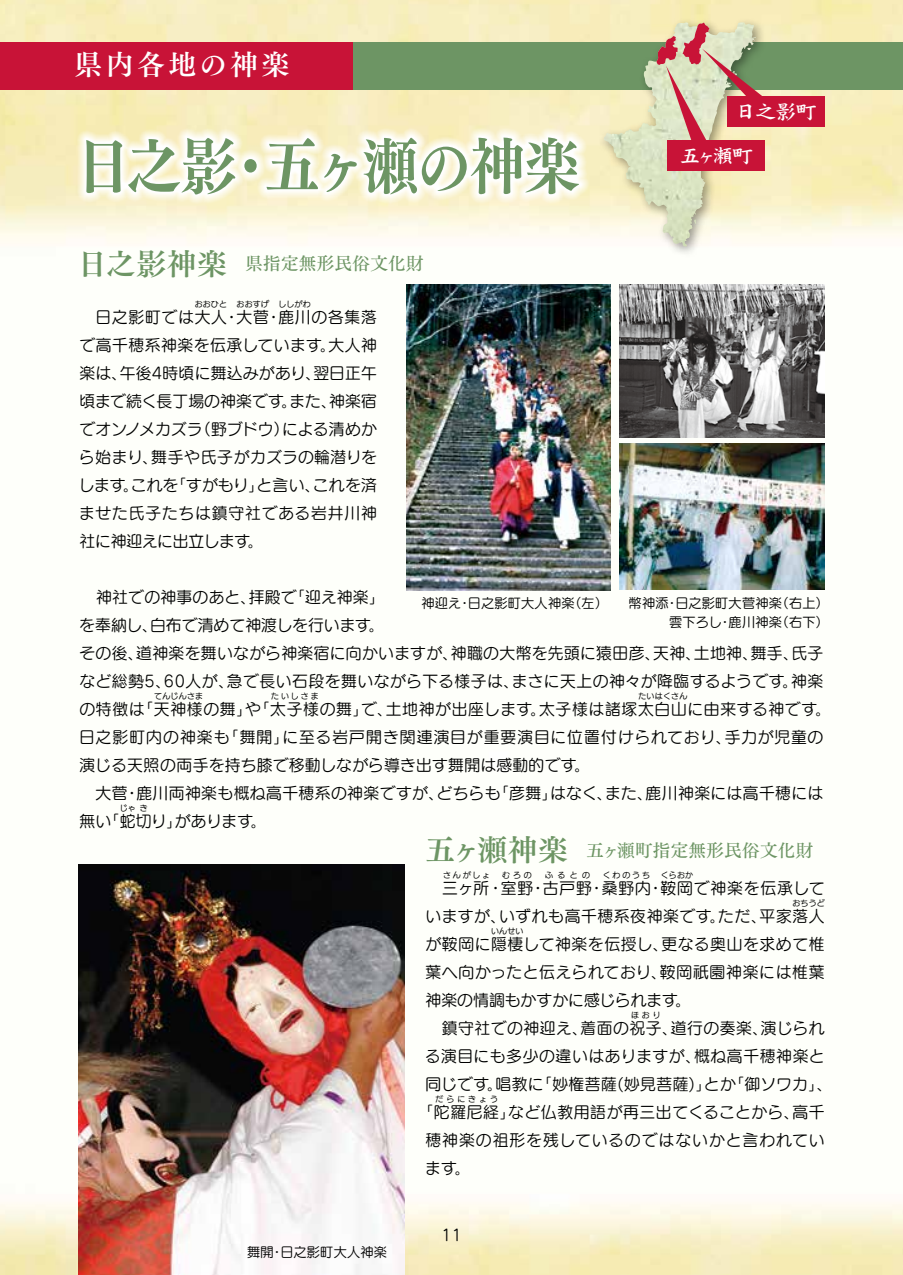
<style>
.page{position:relative;width:903px;height:1275px;background:#fff}
.page>*{position:absolute;margin:0;border:0;box-sizing:border-box;transform-origin:0 0}
.t1{font:61.25px "Tsuku Min Pro E";letter-spacing:-.04em;color:#6d9564;scale:.91 1}
.t2{font:28px "Tsuku Min Pro B";letter-spacing:.12em;color:#fff}
.t3{font:21px "DF Kai Sho Std W7";letter-spacing:-.04em;color:#fff}
.t4{font:17.5px "Tsuku Min Pro D";letter-spacing:.02em;color:#6d9564}
.t5{font:15.75px/28px "G Maru Go Pro M";letter-spacing:.035em;color:#000}
.t6{font:15.75px/28px "G Maru Go Pro M";letter-spacing:.07em;color:#000}
.t7{font:15.75px "G Maru Go Pro M";letter-spacing:.06em;color:#000}
.t8{font:13.12px/19.2px "G Maru Go Pro M";letter-spacing:.02em;color:#000;text-align:right}
.t9{font:7.88px "G Maru Go Pro M";letter-spacing:.045em;color:#000}
.s1{font-family:"Tsuku Min Pro B";font-size:29.75px}
</style>
<div class="page">
<img style="left:0;top:0;width:903px;height:1275px">
<img style="left:78px;top:864px;width:326px;height:411px">
<div style="left:0;top:42px;width:903px;height:47px;background:#6d9564"></div>
<div style="left:0;top:42px;width:352px;height:47px;background:#c81337"></div>
<img style="left:407px;top:285px;width:203px;height:305px">
<img style="left:619px;top:285px;width:205px;height:152px">
<img style="left:619px;top:444px;width:205px;height:145px">
<div style="left:598px;top:17px;width:169px;height:242px;background:#000;opacity:.4"></div>
<img style="left:644px;top:22px;width:12px;height:104px">
<div style="left:727px;top:96px;width:97px;height:30px;background:#c81337"></div>
<svg style="left:656px;top:22px;width:116px;height:126px"></svg>
<div style="left:668px;top:140px;width:97px;height:31px;background:#c81337"></div>
<svg style="left:77px;top:127px;width:512px;height:77px"></svg>
<h2 class="t2" style="left:74px;top:43px;width:217px">県内各地の神楽</h2>
<h3 class="t3" style="left:735px;top:100px;width:83px">日之影町</h3>
<h1 class="t1" style="left:75px;top:118px;width:556px">日之影・五ヶ瀬の神楽</h1>
<h3 class="t3" style="left:679px;top:144px;width:75px">五ヶ瀬町</h3>
<p class="t4" style="left:78px;top:248px;width:347px"><span class="s1">日之影神楽</span> 県指定無形民俗文化財</p>
<p class="t9" style="left:195px;top:299px;width:34px">おおひと</p>
<p class="t9" style="left:237px;top:299px;width:34px">おおすげ</p>
<p class="t9" style="left:278px;top:299px;width:34px">ししがわ</p>
<p class="t5" style="left:79px;top:330px;width:300px;text-align:justify">で高千穂系神楽を伝承しています。大人神楽は、午後4時頃に舞込みがあり、翌日正午頃まで続く長丁場の神楽です。また、神楽宿でオンノメカズラ（野ブドウ）による清めから始まり、舞手や氏子がカズラの輪潜りをします。これを「すがもり」と言い、これを済ませた氏子たちは鎮守社である岩井川神社に神迎えに出立します。</p>
<p class="t5" style="left:79px;top:302px;width:299px">　日之影町では大人・大菅・鹿川の各集落</p>
<p class="t5" style="left:79px;top:582px;width:753px">　神社での神事のあと、拝殿で「迎え神楽」<br>を奉納し、白布で清めて神渡しを行います。<br>その後、道神楽を舞いながら神楽宿に向かいますが、神職の大幣を先頭に猿田彦、天神、土地神、舞手、氏子など総勢5、60人が、急で長い石段を舞いながら下る様子は、まさに天上の神々が降臨するようです。神楽の特徴は「天神様の舞」や「太子様の舞」で、土地神が出座します。太子様は諸塚太白山に由来する神です。</p>
<p class="t8" style="left:422px;top:593px;width:409px">神迎え・日之影町大人神楽（左）　　幣神添・日之影町大菅神楽（右上）雲下ろし・鹿川神楽（右下）</p>
<p class="t9" style="left:154px;top:691px;width:51px">てんじんさま</p>
<p class="t9" style="left:271px;top:691px;width:49px">たいしさま</p>
<p class="t9" style="left:638px;top:691px;width:51px">たいはくさん</p>
<p class="t5" style="left:79px;top:722px;width:746px">日之影町内の神楽も「舞開」に至る岩戸開き関連演目が重要演目に位置付けられており、手力が児童の演じる天照の両手を持ち膝で移動しながら導き出す舞開は感動的です。<br>　大菅・鹿川両神楽も概ね高千穂系の神楽ですが、どちらも「彦舞」はなく、また、鹿川神楽には高千穂には無い「蛇切り」があります。</p>
<p class="t9" style="left:120px;top:803px;width:17px">じゃ</p>
<p class="t9" style="left:140px;top:803px;width:9px">き</p>
<p class="t4" style="left:425px;top:834px;width:389px"><span class="s1">五ヶ瀬神楽</span> 五ヶ瀬町指定無形民俗文化財</p>
<p class="t9" style="left:443px;top:870px;width:49px">さんがしょ</p>
<p class="t9" style="left:502px;top:870px;width:31px">むろの</p>
<p class="t9" style="left:545px;top:870px;width:46px">ふるとの</p>
<p class="t9" style="left:603px;top:870px;width:49px">くわのうち</p>
<p class="t9" style="left:661px;top:870px;width:34px">くらおか</p>
<p class="t5" style="left:425px;top:902px;width:401px">いますが、いずれも高千穂系夜神楽です。ただ、平家落人</p>
<p class="t7" style="left:442px;top:878px;width:384px">三ヶ所・室野・古戸野・桑野内・鞍岡で神楽を伝承して</p>
<p class="t9" style="left:792px;top:898px;width:34px">おちうど</p>
<p class="t5" style="left:425px;top:930px;width:401px">が鞍岡に隠棲して神楽を伝授し、更なる奥山を求めて椎</p>
<p class="t9" style="left:491px;top:926px;width:34px">いんせい</p>
<p class="t5" style="left:425px;top:958px;width:401px">葉へ向かったと伝えられており、鞍岡祇園神楽には椎葉神楽の情調もかすかに感じられます。<br>　鎮守社での神迎え、着面の祝子、道行の奏楽、演じられ</p>
<p class="t9" style="left:631px;top:1010px;width:31px">ほおり</p>
<p class="t5" style="left:417px;top:1042px;width:416px;text-align:center">る演目にも多少の違いはありますが、概ね高千穂神楽と同じです。唱教に「妙権菩薩(妙見菩薩)」とか「御ソワカ」、「陀羅尼経」など仏教用語が再三出てくることから、高千</p>
<p class="t9" style="left:435px;top:1094px;width:64px">だらにきょう</p>
<p class="t6" style="left:425px;top:1126px;width:401px">穂神楽の祖形を残しているのではないかと言われています。</p>
<p class="t8" style="left:247px;top:1242px;width:141px">舞開・日之影町大人神楽</p>
<p class="t5" style="left:441px;top:1220px;width:22px">11</p>
</div>
